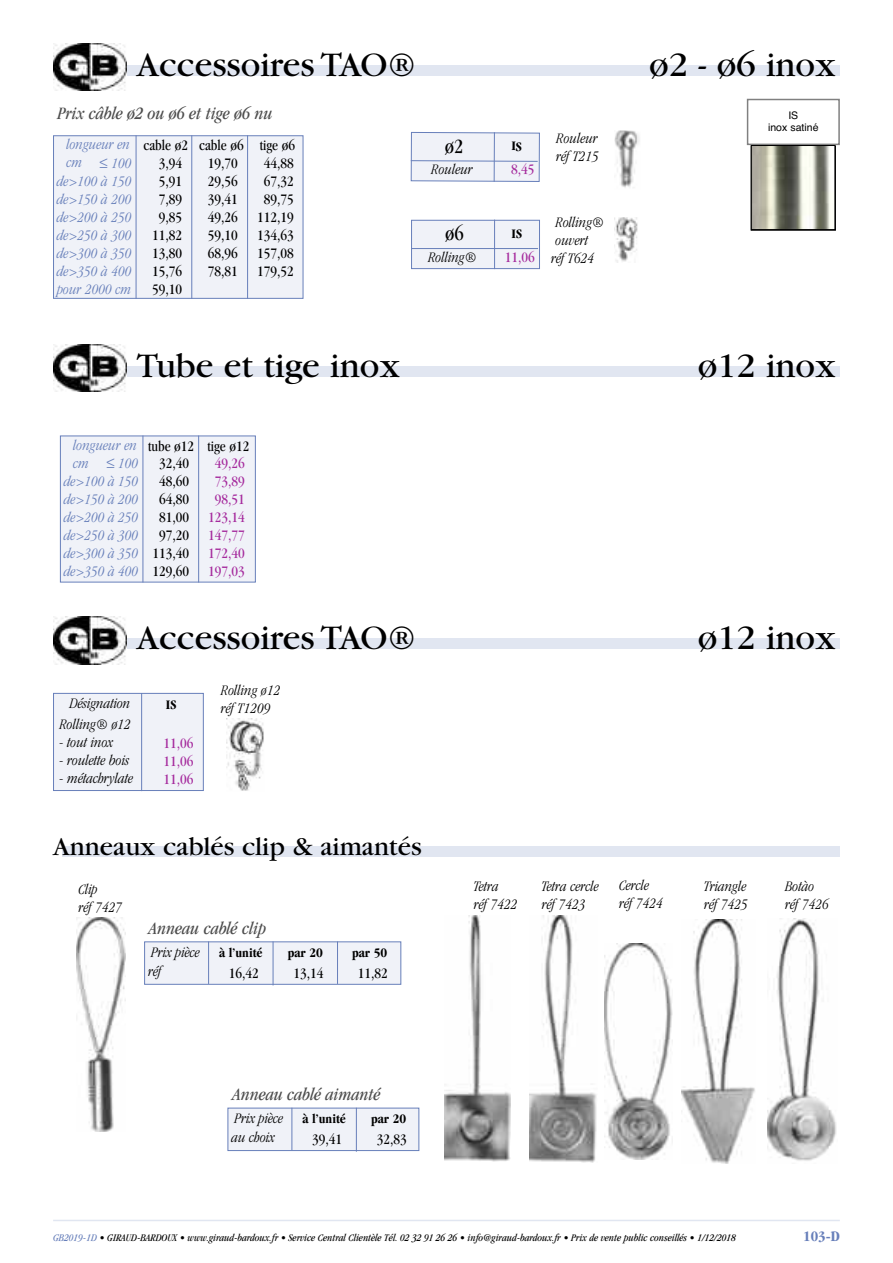
<style>
.page{position:relative;width:893px;height:1263px;background:#fff}
.page>*{position:absolute;margin:0;border:0;box-sizing:border-box;transform-origin:0 0}
.t1{font:36px "Garamond";color:#000}
.t2{font:27px "Garamond";color:#000}
.t3{font:condensed 21px "Garamond";color:#000}
.t4{font:italic condensed 18px "Garamond";color:#4d4d4d}
.t5{font:italic 300 condensed 15px/18px "Garamond";color:#000}
.t6{font:condensed 15px/18px "Garamond";color:#000;text-align:center}
.t7{font:italic 300 condensed 15px/18px "Garamond";color:#677fba;text-align:justify}
.t8{font:condensed 15px/18px "Garamond";color:#a52a9d;text-align:justify}
.t9{font:700 condensed 15px "Garamond";color:#677fba}
.t10{font:700 condensed 13.5px "Garamond";color:#000}
.t11{font:italic condensed 10.5px "Garamond";color:#000}
.t12{font:10.5px/12.6px "Helvetica";color:#000;text-align:center}
.s1{color:#677fba}
</style>
<div class="page">
<hr style="left:53px;top:1220px;width:787px;height:1px;background:#e1e6f1">
<div style="left:62px;top:639px;width:778px;height:10px;background:#e1e6f1"></div>
<img style="left:54px;top:617px;width:72px;height:47px">
<img style="left:227px;top:718px;width:37px;height:73px">
<div style="left:54px;top:694px;width:149px;height:96px;background:#f0f2f8"></div>
<div style="left:53px;top:693px;width:151px;height:98px;border:1px solid #677fba"></div>
<hr style="left:141px;top:693px;width:1px;height:98px;background:#677fba">
<div style="left:145px;top:942px;width:255px;height:42px;background:#f0f2f8"></div>
<div style="left:144px;top:941px;width:257px;height:44px;border:1px solid #677fba"></div>
<hr style="left:208px;top:941px;width:1px;height:43px;background:#677fba">
<hr style="left:273px;top:941px;width:1px;height:44px;background:#677fba">
<hr style="left:337px;top:941px;width:1px;height:43px;background:#677fba">
<img style="left:615px;top:217px;width:23px;height:45px">
<img style="left:614px;top:130px;width:26px;height:58px">
<img style="left:445px;top:915px;width:65px;height:246px">
<img style="left:768px;top:919px;width:69px;height:242px">
<img style="left:681px;top:919px;width:74px;height:245px">
<img style="left:604px;top:943px;width:69px;height:216px">
<img style="left:530px;top:915px;width:67px;height:247px">
<img style="left:77px;top:917px;width:48px;height:215px">
<div style="left:62px;top:846px;width:778px;height:11px;background:#e1e6f1"></div>
<div style="left:228px;top:1108px;width:190px;height:42px;background:#f0f2f8"></div>
<div style="left:228px;top:1108px;width:191px;height:43px;border:1px solid #677fba"></div>
<hr style="left:292px;top:1108px;width:1px;height:42px;background:#677fba">
<hr style="left:356px;top:1108px;width:1px;height:44px;background:#677fba">
<div style="left:62px;top:65px;width:778px;height:11px;background:#e1e6f1"></div>
<img style="left:54px;top:43px;width:72px;height:48px">
<svg style="left:410px;top:132px;width:130px;height:50px"></svg>
<div style="left:412px;top:221px;width:127px;height:47px;background:#f0f2f8"></div>
<div style="left:411px;top:220px;width:129px;height:49px;border:1px solid #677fba"></div>
<hr style="left:494px;top:220px;width:1px;height:49px;background:#677fba">
<hr style="left:411px;top:248px;width:127px;height:1px;background:#677fba">
<div style="left:54px;top:136px;width:249px;height:162px;background:#f0f2f8"></div>
<div style="left:53px;top:135px;width:250px;height:164px;border:1px solid #677fba"></div>
<hr style="left:136px;top:135px;width:1px;height:164px;background:#677fba">
<hr style="left:192px;top:135px;width:1px;height:164px;background:#677fba">
<hr style="left:247px;top:135px;width:1px;height:164px;background:#677fba">
<div style="left:751px;top:146px;width:85px;height:85px;border:1px solid #000"></div>
<div style="left:747px;top:99px;width:93px;height:46px;border:2px solid #808080"></div>
<img style="left:753px;top:147px;width:80px;height:81px">
<div style="left:751px;top:145px;width:84px;height:85px;border:1px solid #000"></div>
<div style="left:61px;top:436px;width:194px;height:146px;background:#f0f2f8"></div>
<div style="left:60px;top:436px;width:196px;height:146px;border:1px solid #677fba"></div>
<hr style="left:143px;top:436px;width:1px;height:146px;background:#677fba">
<hr style="left:198px;top:436px;width:1px;height:146px;background:#677fba">
<div style="left:62px;top:366px;width:778px;height:11px;background:#e1e6f1"></div>
<img style="left:54px;top:345px;width:72px;height:47px">
<h1 class="t1" style="left:137px;top:52px;width:281px">Accessoires TAO®</h1>
<h1 class="t1" style="left:649px;top:52px;width:188px">ø2 - ø6 inox</h1>
<p class="t4" style="left:57px;top:106px;width:217px">Prix câble ø2 ou ø6 et tige ø6 nu</p>
<p class="t12" style="left:768px;top:109px;width:52px">IS<br>inox satiné</p>
<p class="t5" style="left:556px;top:130px;width:44px">Rouleur réf T215</p>
<p class="t7" style="left:66px;top:137px;width:65px">longueur en cm</p>
<h3 class="t3" style="left:445px;top:138px;width:20px">ø2</h3>
<p class="t10" style="left:511px;top:141px;width:12px">IS</p>
<p class="t6" style="left:199px;top:138px;width:46px">cable ø6</p>
<p class="t6" style="left:260px;top:138px;width:37px">tige ø6</p>
<p class="t6" style="left:144px;top:138px;width:46px">cable ø2</p>
<p class="t6" style="left:152px;top:155px;width:31px">3,94<br>5,91<br>7,89<br>9,85<br>11,82<br>13,80<br>15,76<br>59,10</p>
<p class="t6" style="left:257px;top:155px;width:38px">44,88<br>67,32<br>89,75<br>112,19<br>134,63<br>157,08<br>179,52</p>
<p class="t6" style="left:208px;top:155px;width:31px;text-align:justify">19,70<br>29,56<br>39,41<br>49,26<br>59,10<br>68,96<br>78,81</p>
<p class="t7" style="left:57px;top:155px;width:76px;text-indent:43px">≤ 100 de&gt;100 à 150 de&gt;150 à 200 de&gt;200 à 250 de&gt;250 à 300 de&gt;300 à 350 de&gt;350 à 400 pour 2000 cm</p>
<p class="t5" style="left:431px;top:161px;width:43px">Rouleur</p>
<p class="t8" style="left:511px;top:161px;width:25px">8,45</p>
<p class="t5" style="left:551px;top:214px;width:54px">Rolling® ouvert<br>réf T624</p>
<h3 class="t3" style="left:445px;top:226px;width:20px">ø6</h3>
<p class="t10" style="left:512px;top:228px;width:12px">IS</p>
<p class="t5" style="left:428px;top:249px;width:50px">Rolling®</p>
<p class="t8" style="left:505px;top:249px;width:31px">11,06</p>
<h1 class="t1" style="left:137px;top:353px;width:264px">Tube et tige inox</h1>
<h1 class="t1" style="left:698px;top:353px;width:139px">ø12 inox</h1>
<p class="t7" style="left:73px;top:437px;width:65px">longueur en cm</p>
<p class="t7" style="left:64px;top:455px;width:76px;text-indent:43px">≤ 100 de&gt;100 à 150 de&gt;150 à 200 de&gt;200 à 250 de&gt;250 à 300 de&gt;300 à 350 de&gt;350 à 400</p>
<p class="t6" style="left:148px;top:438px;width:48px">tube ø12</p>
<p class="t6" style="left:152px;top:455px;width:38px">32,40<br>48,60<br>64,80<br>81,00<br>97,20<br>113,40<br>129,60</p>
<p class="t6" style="left:207px;top:438px;width:43px">tige ø12</p>
<p class="t8" style="left:208px;top:455px;width:38px;text-align:center">49,26<br>73,89<br>98,51<br>123,14<br>147,77<br>172,40<br>197,03</p>
<h1 class="t1" style="left:137px;top:625px;width:281px">Accessoires TAO®</h1>
<h1 class="t1" style="left:698px;top:625px;width:139px">ø12 inox</h1>
<p class="t5" style="left:221px;top:682px;width:61px">Rolling ø12 réf T1209</p>
<p class="t5" style="left:70px;top:695px;width:62px">Désignation</p>
<p class="t10" style="left:166px;top:700px;width:12px">IS</p>
<p class="t5" style="left:59px;top:716px;width:73px">Rolling® ø12</p>
<p class="t5" style="left:59px;top:734px;width:55px">- tout inox</p>
<p class="t5" style="left:59px;top:752px;width:71px">- roulette bois</p>
<p class="t5" style="left:59px;top:770px;width:75px">- métachrylate</p>
<p class="t8" style="left:164px;top:735px;width:31px">11,06<br>11,06<br>11,06</p>
<h2 class="t2" style="left:53px;top:837px;width:370px">Anneaux cablés clip &amp; aimantés</h2>
<p class="t5" style="left:474px;top:878px;width:45px">Tetra<br>réf 7422</p>
<p class="t5" style="left:619px;top:877px;width:45px">Cercle réf 7424</p>
<p class="t5" style="left:704px;top:878px;width:45px">Triangle réf 7425</p>
<p class="t5" style="left:785px;top:878px;width:45px">Botào réf 7426</p>
<p class="t5" style="left:79px;top:881px;width:45px">Clip<br>réf 7427</p>
<p class="t5" style="left:542px;top:878px;width:58px">Tetra cercle réf 7423</p>
<p class="t4" style="left:149px;top:922px;width:118px">Anneau cablé clip</p>
<p class="t5" style="left:148px;top:963px;width:15px">réf</p>
<p class="t5" style="left:151px;top:944px;width:50px">Prix pièce</p>
<p class="t10" style="left:219px;top:947px;width:45px">à l’unité</p>
<p class="t6" style="left:229px;top:965px;width:31px">16,42</p>
<p class="t10" style="left:288px;top:947px;width:37px">par 20</p>
<p class="t6" style="left:293px;top:965px;width:31px">13,14</p>
<p class="t10" style="left:352px;top:947px;width:37px">par 50</p>
<p class="t6" style="left:358px;top:965px;width:31px">11,82</p>
<p class="t4" style="left:233px;top:1087px;width:149px">Anneau cablé aimanté</p>
<p class="t5" style="left:231px;top:1130px;width:45px">au choix</p>
<p class="t5" style="left:234px;top:1110px;width:50px">Prix pièce</p>
<p class="t10" style="left:302px;top:1113px;width:45px">à l’unité</p>
<p class="t10" style="left:371px;top:1113px;width:37px">par 20</p>
<p class="t6" style="left:312px;top:1131px;width:31px">39,41</p>
<p class="t6" style="left:377px;top:1131px;width:31px">32,83</p>
<p class="t11" style="left:53px;top:1233px;width:684px"><span class="s1">GB2019-1D</span> • GIRAUD-BARDOUX • www.giraud-bardoux.fr • Service Central Clientèle Tél. 02 32 91 26 26 • info@giraud-bardoux.fr • Prix de vente public conseillés • 1/12/2018</p>
<p class="t9" style="left:803px;top:1231px;width:38px">103-D</p>
</div>
